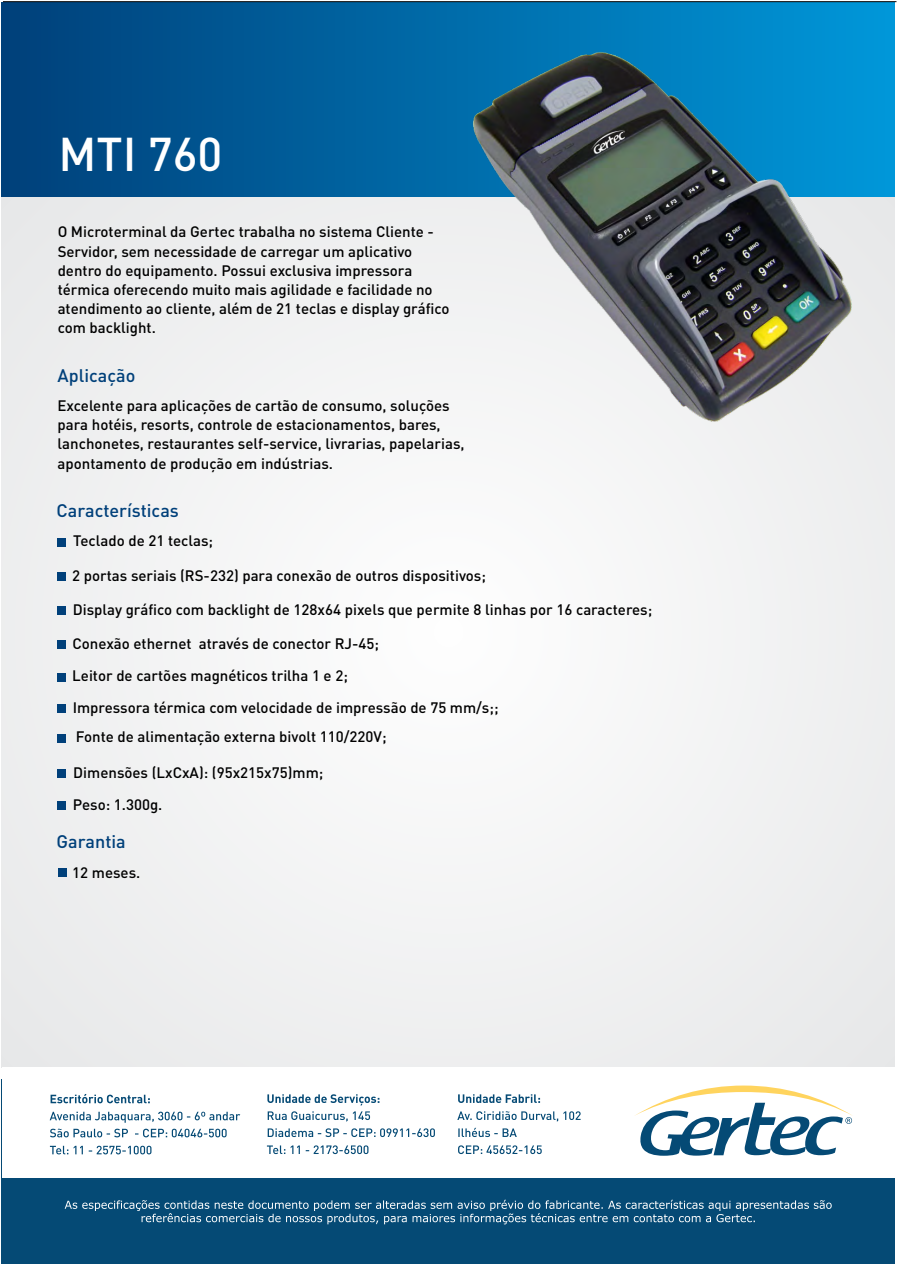
<style>
.page{position:relative;width:898px;height:1265px;background:#fff}
.page>*{position:absolute;margin:0;border:0;box-sizing:border-box;transform-origin:0 0}
.t1{font:500 46.8px "DIN Pro";color:#fff}
.t2{font:500 18px "DIN Pro";color:#00407a}
.t3{font:500 15px/19.2px "DIN Pro";color:#000}
</style>
<div class="page">
<div style="left:2px;top:196px;width:892px;height:871px;background:#f1f2f2"></div>
<div style="left:2px;top:3px;width:892px;height:193px;background:linear-gradient(to right,#00407a,#0097d9)"></div>
<hr style="left:3px;top:1px;width:893px;height:1px;background:#000">
<div style="left:2px;top:1078px;width:892px;height:185px;background:#054a75"></div>
<div style="left:2px;top:1067px;width:892px;height:111px;background:#fff"></div>
<svg style="left:635px;top:1085px;width:218px;height:70px"></svg>
<svg style="left:65px;top:1199px;width:766px;height:25px"></svg>
<svg style="left:50px;top:1094px;width:190px;height:28px"></svg>
<svg style="left:50px;top:1128px;width:176px;height:26px"></svg>
<svg style="left:267px;top:1094px;width:168px;height:60px"></svg>
<svg style="left:457px;top:1094px;width:123px;height:60px"></svg>
<div style="left:58px;top:538px;width:8px;height:8px;background:#00407a"></div>
<div style="left:58px;top:606px;width:8px;height:9px;background:#00407a"></div>
<div style="left:58px;top:572px;width:8px;height:8px;background:#00407a"></div>
<div style="left:58px;top:640px;width:8px;height:9px;background:#00407a"></div>
<div style="left:58px;top:769px;width:8px;height:8px;background:#00407a"></div>
<div style="left:58px;top:802px;width:8px;height:8px;background:#00407a"></div>
<div style="left:58px;top:868px;width:8px;height:8px;background:#00407a"></div>
<div style="left:58px;top:704px;width:8px;height:8px;background:#00407a"></div>
<div style="left:58px;top:673px;width:8px;height:8px;background:#00407a"></div>
<div style="left:58px;top:734px;width:8px;height:8px;background:#00407a"></div>
<img style="left:449px;top:30px;width:430px;height:392px">
<h1 class="t1" style="left:58px;top:135px;width:165px">MTI 760</h1>
<p class="t3" style="left:58px;top:224px;width:393px">O Microterminal da Gertec trabalha no sistema Cliente - Servidor, sem necessidade de carregar um aplicativo dentro do equipamento. Possui exclusiva impressora térmica oferecendo muito mais agilidade e facilidade no atendimento ao cliente, além de 21 teclas e display gráfico com backlight.</p>
<p class="t2" style="left:58px;top:368px;width:79px">Aplicação</p>
<p class="t3" style="left:58px;top:397px;width:408px">Excelente para aplicações de cartão de consumo, soluções para hotéis, resorts, controle de estacionamentos, bares, lanchonetes, restaurantes self-service, livrarias, papelarias, apontamento de produção em indústrias.</p>
<p class="t2" style="left:57px;top:503px;width:124px">Características</p>
<p class="t3" style="left:73px;top:533px;width:142px">Teclado de 21 teclas;</p>
<p class="t3" style="left:72px;top:567px;width:415px">2 portas seriais (RS-232) para conexão de outros dispositivos;</p>
<p class="t3" style="left:73px;top:601px;width:581px">Display gráfico com backlight de 128x64 pixels que permite 8 linhas por 16 caracteres;</p>
<p class="t3" style="left:72px;top:635px;width:308px">Conexão ethernet através de conector RJ-45;</p>
<p class="t3" style="left:72px;top:662px;width:427px;line-height:31.3px">Leitor de cartões magnéticos trilha 1 e 2;<br>Impressora térmica com velocidade de impressão de 75 mm/s;;</p>
<p class="t3" style="left:76px;top:729px;width:312px">Fonte de alimentação externa bivolt 110/220V;</p>
<p class="t3" style="left:73px;top:758px;width:252px;line-height:32px">Dimensões (LxCxA): (95x215x75)mm;<br>Peso: 1.300g.</p>
<p class="t2" style="left:57px;top:834px;width:71px">Garantia</p>
<p class="t3" style="left:72px;top:864px;width:70px">12 meses.</p>
</div>
